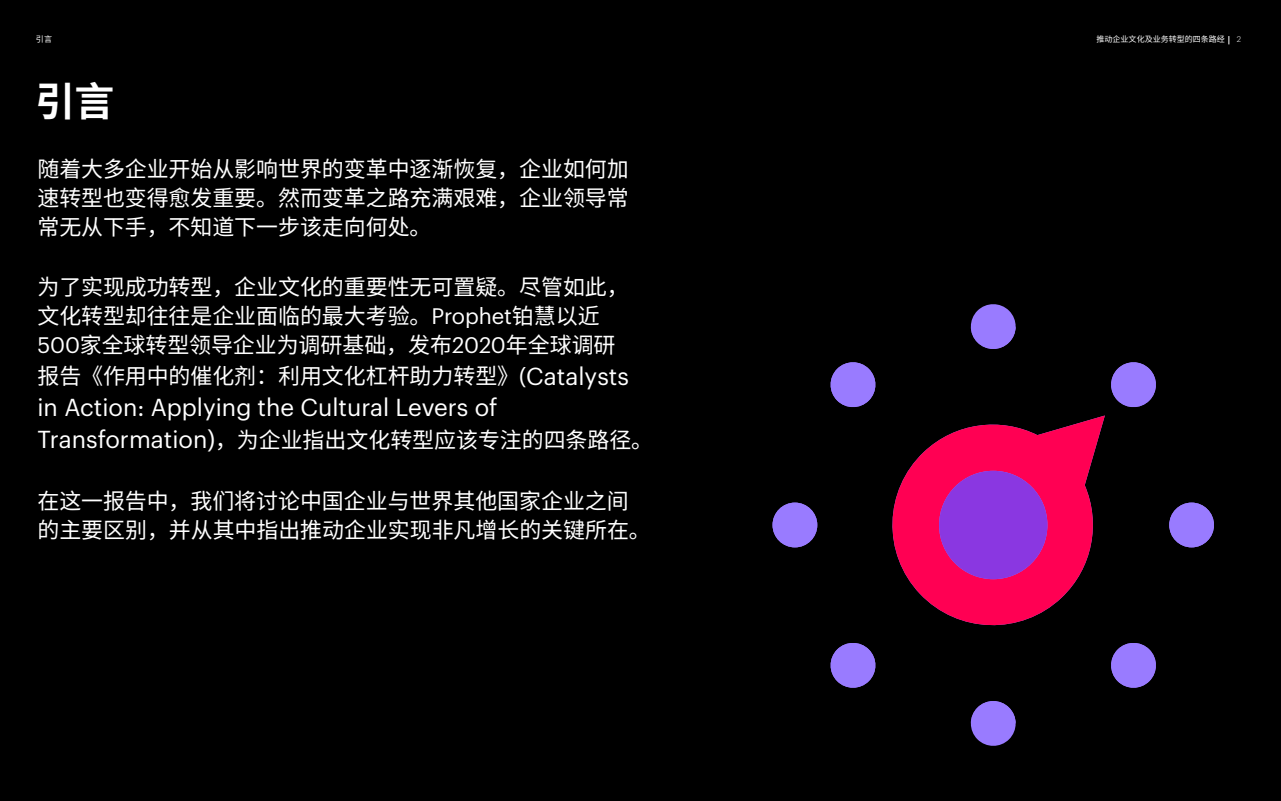
<style>
.page{position:relative;width:1281px;height:801px;background:#fff}
.page>*{position:absolute;margin:0;border:0;box-sizing:border-box;transform-origin:0 0}
.t1{font:700 40px "Noto Sans Hans";color:#fff}
.t2{font:24px "Graphik";color:#fff}
.t3{font:22px/29px "Noto Sans Hans";letter-spacing:-.005em;color:#fff}
.t4{font:8px "Noto Sans Hans";color:#fff}
.t5{font:300 8px "Graphik";color:#fff}
.s1{font-family:"Graphik"}
.s2{font-family:"Graphik";font-size:24px}
</style>
<div class="page">
<div style="left:0;top:0;width:1280px;height:800px;background:#000"></div>
<svg style="left:892px;top:415px;width:212px;height:211px;fill:#ff0053"></svg>
<div style="left:938px;top:470px;width:109px;height:109px;background:#8a37e1;border-radius:50%"></div>
<div style="left:1168px;top:502px;width:45px;height:45px;background:#997bff;border-radius:50%"></div>
<div style="left:772px;top:502px;width:45px;height:45px;background:#997bff;border-radius:50%"></div>
<svg style="left:1111px;top:362px;width:45px;height:46px"></svg>
<svg style="left:830px;top:643px;width:46px;height:45px"></svg>
<svg style="left:1111px;top:643px;width:45px;height:45px"></svg>
<svg style="left:970px;top:701px;width:46px;height:44px"></svg>
<svg style="left:970px;top:304px;width:46px;height:45px"></svg>
<svg style="left:830px;top:362px;width:46px;height:46px"></svg>
<p class="t4" style="left:36px;top:34px;width:18px">引言</p>
<p class="t4" style="left:1096px;top:35px;width:130px">推动企业文化及业务转型的四条路经</p>
<p class="t5" style="left:1236px;top:34px;width:6px">2</p>
<p class="t1" style="left:35px;top:79px;width:81px">引言</p>
<p class="t3" style="left:37px;top:155px;width:592px;text-align:justify">随着大多企业开始从影响世界的变革中逐渐恢复，企业如何加速转型也变得愈发重要。然而变革之路充满艰难，企业领导常常无从下手，不知道下一步该走向何处。</p>
<p class="t3" style="left:37px;top:273px;width:592px">为了实现成功转型，企业文化的重要性无可置疑。尽管如此，文化转型却往往是企业面临的最大考验。<span class="s1">Prophet</span>铂慧以近<br><span class="s1">500</span>家全球转型领导企业为调研基础，发布<span class="s1">2020</span>年全球调研</p>
<p class="t3" style="left:37px;top:362px;width:592px">报告《作用中的催化剂：利用文化杠杆助力转型》<span class="s1">(</span><span class="s2">Catalysts</span></p>
<p class="t2" style="left:37px;top:389px;width:461px">in Action: Applying the Cultural Levers of</p>
<p class="t3" style="left:37px;top:425px;width:617px"><span class="s2">Transformation)</span>，为企业指出文化转型应该专注的四条路径。</p>
<p class="t3" style="left:37px;top:486px;width:614px">在这一报告中，我们将讨论中国企业与世界其他国家企业之间的主要区别，并从其中指出推动企业实现非凡增长的关键所在。</p>
</div>
